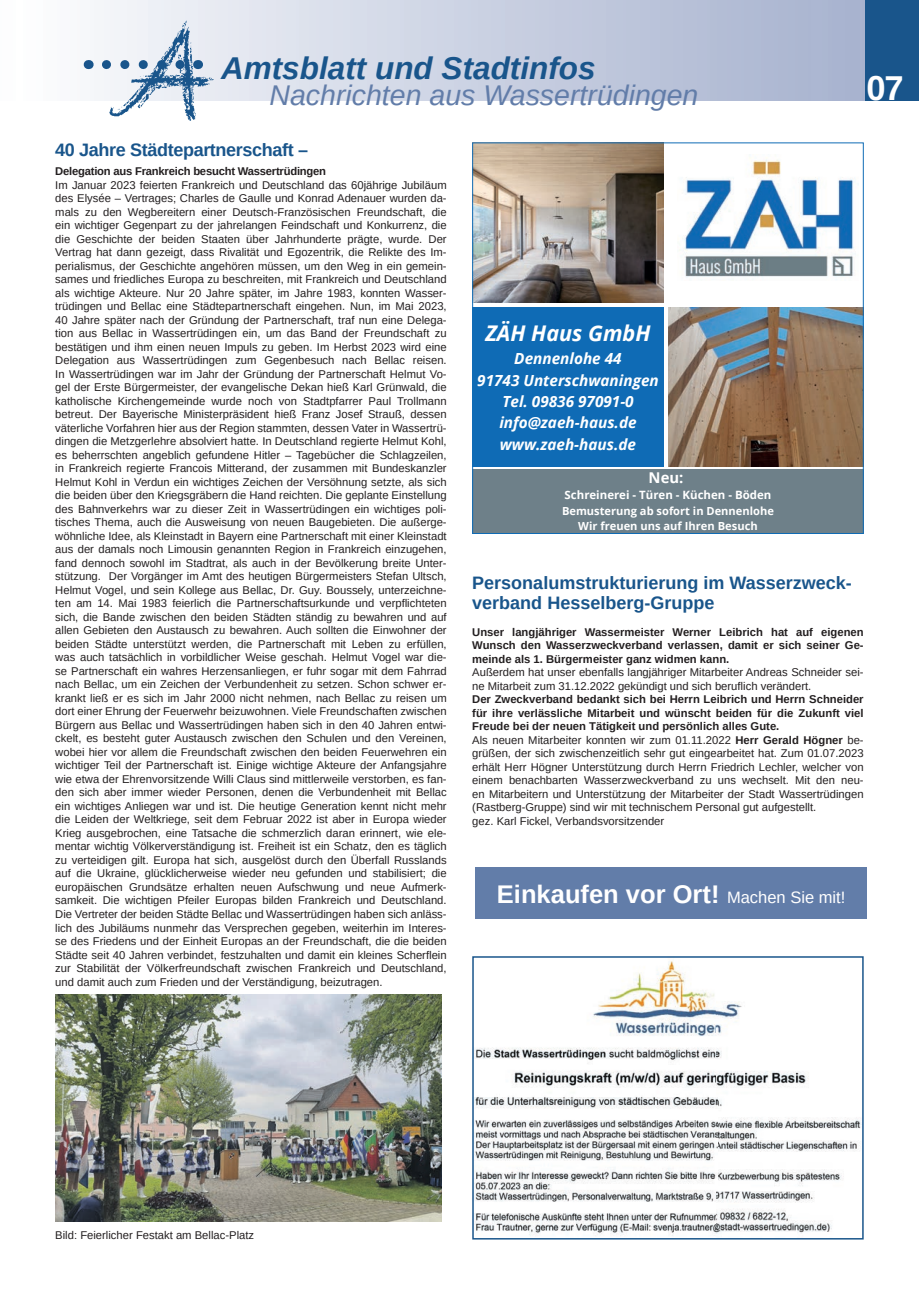
<style>
.page{position:relative;width:919px;height:1289px;background:#fff}
.page>*{position:absolute;margin:0;border:0;box-sizing:border-box;transform-origin:0 0}
.t1{font:700 34.5px "Liberation Sans";color:#fff}
.t2{font:italic 700 31.5px "Liberation Sans";color:#19558b}
.t3{font:italic 28.5px "Liberation Sans";color:#627da9}
.t4{font:700 25.5px "Liberation Sans";color:#fff}
.t5{font:italic 700 21.6px "Open Sans";color:#fff}
.t6{font:700 18px/19.5px "Liberation Sans";color:#19558b}
.t7{font:700 18px "Liberation Sans";letter-spacing:-.02em;color:#19558b}
.t8{font:italic 700 15.3px/21.3px "Open Sans";color:#fff;text-align:center}
.t9{font:700 14.85px "Open Sans";color:#fff}
.t10{font:700 11.4px "Open Sans";color:#fff}
.t11{font:11.25px/13.5px "Liberation Sans";color:#231f20}
.t12{font:700 11.25px/13.5px "Liberation Sans";letter-spacing:-.01em;color:#231f20;text-align:justify}
.t13{font:700 11.1px/14.9px "Open Sans";color:#fff;text-align:center}
.s1{font-weight:700}
.s2{font-weight:400;font-size:16.5px}
</style>
<div class="page">
<div style="left:16px;top:0;width:858px;height:100px;background:linear-gradient(to right,#fbfcfd,#a4b0cd)"></div>
<svg style="left:106px;top:60px;width:3px;height:9px"></svg>
<img style="left:109px;top:20px;width:105px;height:101px">
<div style="left:865px;top:0;width:53px;height:100px;background:#19558b"></div>
<svg style="left:474px;top:144px;width:387px;height:323px"></svg>
<img style="left:474px;top:144px;width:189px;height:158px">
<div style="left:672px;top:142px;width:191px;height:157px;background:#fff"></div>
<div style="left:472px;top:307px;width:191px;height:159px;background:#0f6bb5"></div>
<img style="left:668px;top:307px;width:193px;height:159px">
<img style="left:679px;top:157px;width:177px;height:121px">
<div style="left:472px;top:469px;width:391px;height:65px;background:#6e8089"></div>
<div style="left:472px;top:142px;width:391px;height:392px;border:1px solid #0f6bb5"></div>
<img style="left:475px;top:961px;width:385px;height:275px">
<div style="left:472px;top:956px;width:391px;height:283px;border:2px solid #19558b"></div>
<div style="left:475px;top:867px;width:391px;height:51px;background:#627da9"></div>
<img style="left:55px;top:994px;width:386px;height:227px">
<h2 class="t2" style="left:221px;top:47px;width:376px">Amtsblatt und Stadtinfos</h2>
<h3 class="t3" style="left:269px;top:76px;width:430px">Nachrichten aus Wassertrüdingen</h3>
<h1 class="t1" style="left:866px;top:65px;width:39px">07</h1>
<h3 class="t7" style="left:55px;top:137px;width:254px">40 Jahre Städtepartnerschaft –</h3>
<p class="t12" style="left:55px;top:165px;width:272px">Delegation aus Frankreich besucht Wassertrüdingen</p>
<p class="t11" style="left:55px;top:178px;width:393px;text-align:justify">Im Januar 2023 feierten Frankreich und Deutschland das 60jährige Jubiläum des Elysée – Vertrages; Charles de Gaulle und Konrad Adenauer wurden da&shy;mals zu den Wegbereitern einer Deutsch-Französischen Freundschaft, die ein wichtiger Gegenpart zu der jahrelangen Feindschaft und Konkurrenz, die die Geschichte der beiden Staaten über Jahrhunderte prägte, wurde. Der Vertrag hat dann gezeigt, dass Rivalität und Egozentrik, die Relikte des Im&shy;perialismus, der Geschichte angehören müssen, um den Weg in ein gemein&shy;sames und friedliches Europa zu beschreiten, mit Frankreich und Deutschland als wichtige Akteure. Nur 20 Jahre später, im Jahre 1983, konnten Wasser&shy;trüdingen und Bellac eine Städtepartnerschaft eingehen. Nun, im Mai 2023, 40 Jahre später nach der Gründung der Partnerschaft, traf nun eine Delega&shy;tion aus Bellac in Wassertrüdingen ein, um das Band der Freundschaft zu bestätigen und ihm einen neuen Impuls zu geben. Im Herbst 2023 wird eine Delegation aus Wassertrüdingen zum Gegenbesuch nach Bellac reisen.<br>In Wassertrüdingen war im Jahr der Gründung der Partnerschaft Helmut Vo&shy;gel der Erste Bürgermeister, der evangelische Dekan hieß Karl Grünwald, die katholische Kirchengemeinde wurde noch von Stadtpfarrer Paul Trollmann betreut. Der Bayerische Ministerpräsident hieß Franz Josef Strauß, dessen väterliche Vorfahren hier aus der Region stammten, dessen Vater in Wassertrü&shy;dingen die Metzgerlehre absolviert hatte. In Deutschland regierte Helmut Kohl, es beherrschten angeblich gefundene Hitler – Tagebücher die Schlagzeilen, in Frankreich regierte Francois Mitterand, der zusammen mit Bundeskanzler Helmut Kohl in Verdun ein wichtiges Zeichen der Versöhnung setzte, als sich die beiden über den Kriegsgräbern die Hand reichten. Die geplante Einstellung des Bahnverkehrs war zu dieser Zeit in Wassertrüdingen ein wichtiges poli&shy;tisches Thema, auch die Ausweisung von neuen Baugebieten. Die außerge&shy;wöhnliche Idee, als Kleinstadt in Bayern eine Partnerschaft mit einer Kleinstadt aus der damals noch Limousin genannten Region in Frankreich einzugehen, fand dennoch sowohl im Stadtrat, als auch in der Bevölkerung breite Unter&shy;stützung. Der Vorgänger im Amt des heutigen Bürgermeisters Stefan Ultsch, Helmut Vogel, und sein Kollege aus Bellac, Dr. Guy. Boussely, unterzeichne&shy;ten am 14. Mai 1983 feierlich die Partnerschaftsurkunde und verpflichteten sich, die Bande zwischen den beiden Städten ständig zu bewahren und auf allen Gebieten den Austausch zu bewahren. Auch sollten die Einwohner der beiden Städte unterstützt werden, die Partnerschaft mit Leben zu erfüllen, was auch tatsächlich in vorbildlicher Weise geschah. Helmut Vogel war die&shy;se Partnerschaft ein wahres Herzensanliegen, er fuhr sogar mit dem Fahrrad nach Bellac, um ein Zeichen der Verbundenheit zu setzen. Schon schwer er&shy;krankt ließ er es sich im Jahr 2000 nicht nehmen, nach Bellac zu reisen um dort einer Ehrung der Feuerwehr beizuwohnen. Viele Freundschaften zwischen Bürgern aus Bellac und Wassertrüdingen haben sich in den 40 Jahren entwi&shy;ckelt, es besteht guter Austausch zwischen den Schulen und den Vereinen, wobei hier vor allem die Freundschaft zwischen den beiden Feuerwehren ein wichtiger Teil der Partnerschaft ist. Einige wichtige Akteure der Anfangsjahre wie etwa der Ehrenvorsitzende Willi Claus sind mittlerweile verstorben, es fan&shy;den sich aber immer wieder Personen, denen die Verbundenheit mit Bellac ein wichtiges Anliegen war und ist. Die heutige Generation kennt nicht mehr die Leiden der Weltkriege, seit dem Februar 2022 ist aber in Europa wieder Krieg ausgebrochen, eine Tatsache die schmerzlich daran erinnert, wie ele&shy;mentar wichtig Völkerverständigung ist. Freiheit ist ein Schatz, den es täglich zu verteidigen gilt. Europa hat sich, ausgelöst durch den Überfall Russlands auf die Ukraine, glücklicherweise wieder neu gefunden und stabilisiert; die europäischen Grundsätze erhalten neuen Aufschwung und neue Aufmerk&shy;samkeit. Die wichtigen Pfeiler Europas bilden Frankreich und Deutschland.<br>Die Vertreter der beiden Städte Bellac und Wassertrüdingen haben sich anläss&shy;lich des Jubiläums nunmehr das Versprechen gegeben, weiterhin im Interes&shy;se des Friedens und der Einheit Europas an der Freundschaft, die die beiden Städte seit 40 Jahren verbindet, festzuhalten und damit ein kleines Scherflein zur Stabilität der Völkerfreundschaft zwischen Frankreich und Deutschland, und damit auch zum Frieden und der Verständigung, beizutragen.</p>
<h3 class="t5" style="left:485px;top:318px;width:167px">ZÄH Haus GmbH</h3>
<h3 class="t8" style="left:477px;top:347px;width:183px">Dennenlohe 44<br>91743 Unterschwaningen<br>Tel. 09836 97091-0 info@zaeh-haus.de www.zaeh-haus.de</h3>
<h3 class="t9" style="left:648px;top:467px;width:36px">Neu:</h3>
<p class="t10" style="left:564px;top:487px;width:208px">Schreinerei - Türen - Küchen - Böden</p>
<p class="t13" style="left:562px;top:503px;width:213px">Bemusterung ab sofort in Dennenlohe<br>Wir freuen uns auf Ihren Besuch</p>
<h3 class="t6" style="left:472px;top:573px;width:381px">Personalumstrukturierung im Wasserzweck&shy;verband Hesselberg-Gruppe</h3>
<p class="t12" style="left:472px;top:625px;width:393px">Unser langjähriger Wassermeister Werner Leibrich hat auf eigenen Wunsch den Wasserzweckverband verlassen, damit er sich seiner Ge&shy;meinde als 1. Bürgermeister ganz widmen kann.</p>
<p class="t11" style="left:472px;top:665px;width:393px">Außerdem hat unser ebenfalls langjähriger Mitarbeiter Andreas Schneider sei&shy;ne Mitarbeit zum 31.12.2022 gekündigt und sich beruflich verändert.</p>
<p class="t11" style="left:472px;top:692px;width:393px"><span class="s1">Der Zweckverband bedankt sich bei Herrn Leibrich und Herrn Schneider für ihre verlässliche Mitarbeit und wünscht beiden für die Zukunft viel Freude bei der neuen Tätigkeit und persönlich alles Gute.<br></span>Als neuen Mitarbeiter konnten wir zum 01.11.2022 <span class="s1">Herr Gerald Högner</span> be&shy;grüßen, der sich zwischenzeitlich sehr gut eingearbeitet hat. Zum 01.07.2023 erhält Herr Högner Unterstützung durch Herrn Friedrich Lechler, welcher von einem benachbarten Wasserzweckverband zu uns wechselt. Mit den neu&shy;en Mitarbeitern und Unterstützung der Mitarbeiter der Stadt Wassertrüdingen (Rastberg-Gruppe) sind wir mit technischem Personal gut aufgestellt.<br>gez. Karl Fickel, Verbandsvorsitzender</p>
<h3 class="t4" style="left:497px;top:876px;width:350px">Einkaufen vor Ort! <span class="s2">Machen Sie mit!</span></h3>
<p class="t11" style="left:55px;top:1228px;width:200px">Bild: Feierlicher Festakt am Bellac-Platz</p>
</div>
